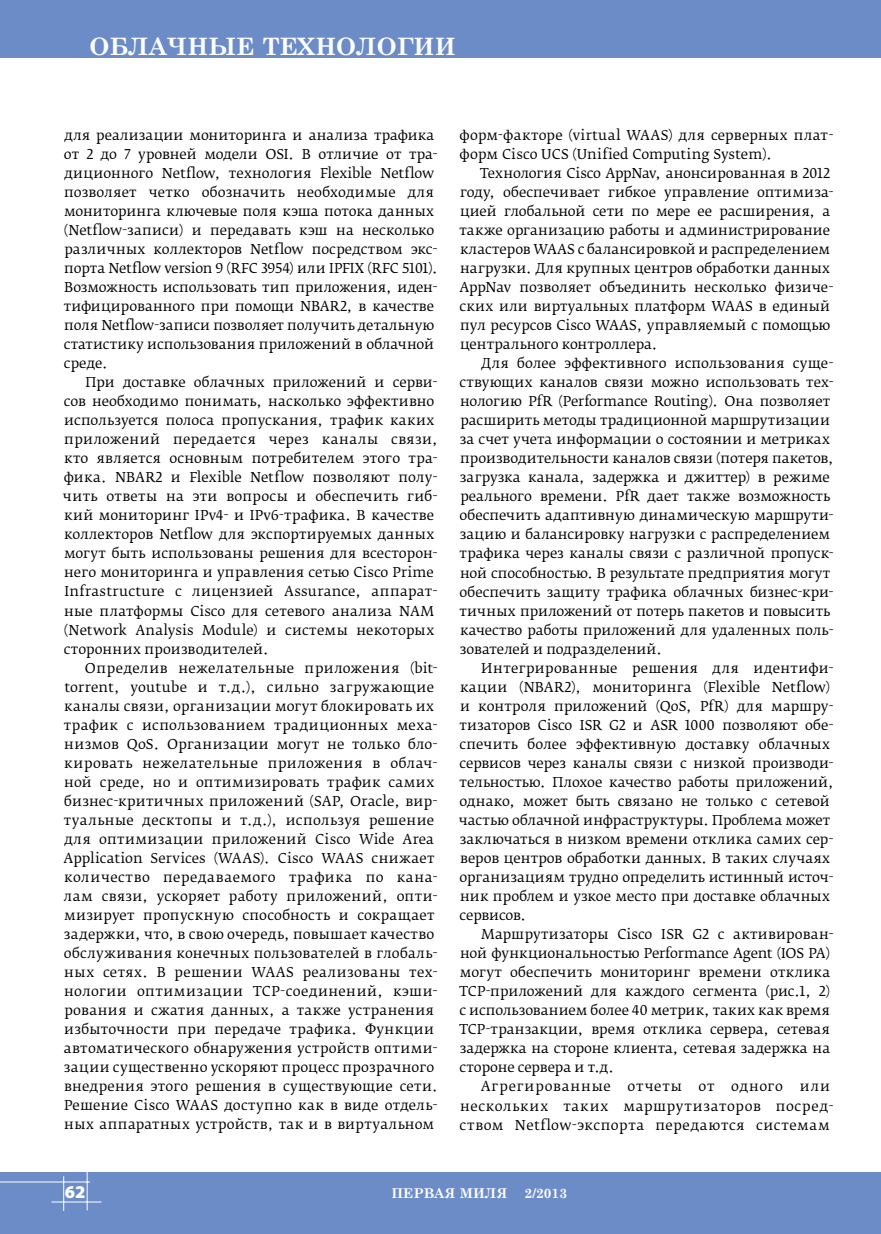
<style>
.page{position:relative;width:881px;height:1234px;background:#fff}
.page>*{position:absolute;margin:0;border:0;box-sizing:border-box;transform-origin:0 0}
.t1{font:700 24px "Century Schoolbook";color:#fff}
.t2{font:900 18px "Myriad Pro";color:#fff}
.t3{font:13.5px/19px "Fedra Serif B Pro";letter-spacing:.005em;color:#000}
.t4{font:13.5px/19px "Fedra Serif B Pro";letter-spacing:.05em;color:#000}
.t5{font:700 13.5px "Century Schoolbook";color:#fff}
</style>
<div class="page">
<div style="left:0;top:1172px;width:880px;height:61px;background:#6c8cc8"></div>
<hr style="left:51px;top:1201px;width:50px;height:1px;background:#fff">
<hr style="left:87px;top:1171px;width:1px;height:39px;background:#fff">
<hr style="left:63px;top:1175px;width:1px;height:35px;background:#fff">
<hr style="left:0;top:1181px;width:90px;height:1px;background:#fff">
<div style="left:0;top:0;width:880px;height:57px;background:#6c8cc8"></div>
<svg style="left:87px;top:57px;width:370px;height:1px"></svg>
<h1 class="t1" style="left:89px;top:28px;width:345px">облачные технологии</h1>
<p class="t3" style="left:64px;top:125px;width:375px">для реализации мониторинга и анализа трафика от 2 до 7 уровней модели OSI. В отличие от тра&shy;диционного Netflow, технология Flexible Netflow позволяет четко обозначить необходимые для мониторинга ключевые поля кэша потока данных (Netflow-записи) и передавать кэш на несколько различных коллекторов Netflow посредством экс&shy;порта Netflow version 9 (RFC 3954) или IPFIX (RFC 5101).<br>Возможность использовать тип приложения, иден&shy;тифицированного при помощи NBAR2, в качестве поля Netflow-записи позволяет получить детальную статистику использования приложений в облачной среде.</p>
<p class="t3" style="left:63px;top:373px;width:376px;text-indent:23px">При доставке облачных приложений и серви&shy;сов необходимо понимать, насколько эффективно используется полоса пропускания, трафик каких приложений передается через каналы связи, кто является основным потребителем этого тра&shy;фика. NBAR2 и Flexible Netflow позволяют полу&shy;чить ответы на эти вопросы и обеспечить гиб&shy;кий мониторинг IPv4- и IPv6-трафика. В качестве коллекторов Netflow для экспортируемых данных могут быть использованы решения для всесторон&shy;него мониторинга и управления сетью Cisco Prime Infrastructure с лицензией Assurance, аппарат&shy;ные платформы Cisco для сетевого анализа NAM (Network Analysis Module) и системы некоторых сторонних производителей.</p>
<p class="t3" style="left:64px;top:658px;width:375px;text-indent:21px">Определив нежелательные приложения (bit&shy;torrent, youtube и т.д.), сильно загружающие каналы связи, организации могут блокировать их трафик с использованием традиционных меха&shy;низмов QoS. Организации могут не только бло&shy;кировать нежелательные приложения в облач&shy;ной среде, но и оптимизировать трафик самих бизнес-критичных приложений (SAP, Oracle, вир&shy;туальные десктопы и т.д.), используя решение для оптимизации приложений Cisco Wide Area Application Services (WAAS). Cisco WAAS снижает количество передаваемого трафика по кана&shy;лам связи, ускоряет работу приложений, опти&shy;мизирует пропускную способность и сокращает задержки, что, в свою очередь, повышает качество обслуживания конечных пользователей в глобаль&shy;ных сетях. В решении WAAS реализованы тех&shy;нологии оптимизации TCP-соединений, кэши&shy;рования и сжатия данных, а также устранения избыточности при передаче трафика. Функции автоматического обнаружения устройств оптими&shy;зации существенно ускоряют процесс прозрачного внедрения этого решения в существующие сети.<br>Решение Cisco WAAS доступно как в виде отдель&shy;ных аппаратных устройств, так и в виртуальном</p>
<p class="t3" style="left:459px;top:125px;width:375px">форм-факторе (virtual WAAS) для серверных плат&shy;форм Cisco UCS (Unified Computing System).</p>
<p class="t3" style="left:459px;top:163px;width:375px;text-indent:21px">Технология Cisco AppNav, анонсированная в 2012 году, обеспечивает гибкое управление оптимиза&shy;цией глобальной сети по мере ее расширения, а также организацию работы и администрирование кластеров WAAS с балансировкой и распределением нагрузки. Для крупных центров обработки данных AppNav позволяет объединить несколько физиче&shy;ских или виртуальных платформ WAAS в единый пул ресурсов Cisco WAAS, управляемый с помощью центрального контроллера.</p>
<p class="t3" style="left:459px;top:354px;width:375px;text-indent:22px">Для более эффективного использования суще&shy;ствующих каналов связи можно использовать тех&shy;нологию PfR (Performance Routing). Она позволяет расширить методы традиционной маршрутизации за счет учета информации о состоянии и метриках производительности каналов связи (потеря пакетов, загрузка канала, задержка и джиттер) в режиме реального времени. PfR дает также возможность обеспечить адаптивную динамическую маршрути&shy;зацию и балансировку нагрузки с распределением трафика через каналы связи с различной пропуск&shy;ной способностью. В результате предприятия могут обеспечить защиту трафика облачных бизнес-кри&shy;тичных приложений от потерь пакетов и повысить качество работы приложений для удаленных поль&shy;зователей и подразделений.</p>
<p class="t3" style="left:458px;top:658px;width:376px;text-indent:22px">Интегрированные решения для идентифи&shy;кации (NBAR2), мониторинга (Flexible Netflow) и контроля приложений (QoS, PfR) для маршру&shy;тизаторов Cisco ISR G2 и ASR 1000 позволяют обе&shy;спечить более эффективную доставку облачных сервисов через каналы связи с низкой производи&shy;тельностью. Плохое качество работы приложений, однако, может быть связано не только с сетевой частью облачной инфраструктуры. Проблема может заключаться в низком времени отклика самих сер&shy;веров центров обработки данных. В таких случаях организациям трудно определить истинный источ&shy;ник проблем и узкое место при доставке облачных сервисов.</p>
<p class="t3" style="left:459px;top:924px;width:375px;text-indent:22px">Маршрутизаторы Cisco ISR G2 с активирован&shy;ной функциональностью Performance Agent (IOS PA) могут обеспечить мониторинг времени отклика TCP-приложений для каждого сегмента (рис.1, 2) с использованием более 40 метрик, таких как время TCP-транзакции, время отклика сервера, сетевая задержка на стороне клиента, сетевая задержка на стороне сервера и т.д.</p>
<p class="t4" style="left:459px;top:1076px;width:375px;text-indent:21px">Агрегированные отчеты от одного или нескольких таких маршрутизаторов посред&shy;ством Netflow-экспорта передаются системам</p>
<h2 class="t2" style="left:65px;top:1181px;width:22px">62</h2>
<p class="t5" style="left:391px;top:1181px;width:117px">ПЕРВАЯ МИЛЯ</p>
<p class="t5" style="left:524px;top:1181px;width:44px">2/2013</p>
</div>
